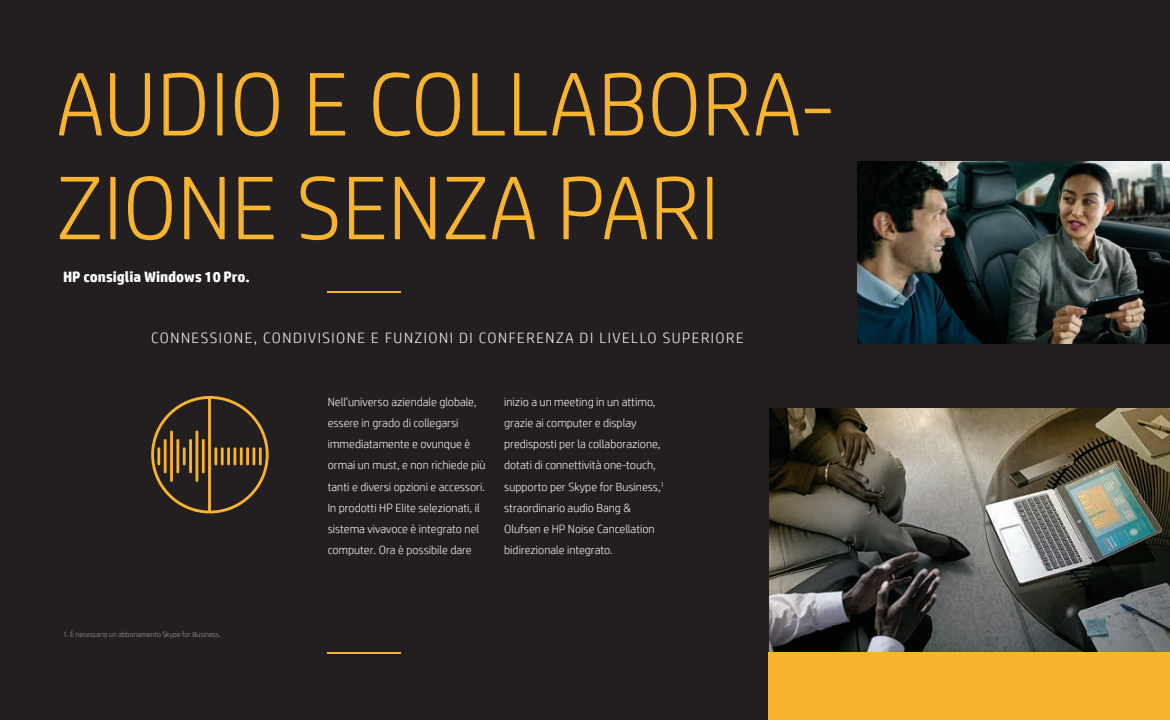
<style>
.page{position:relative;width:1170px;height:720px;background:#231f20}
.page>*{position:absolute;margin:0;border:0;box-sizing:border-box;transform-origin:0 0}
.t1{font:300 90px/103.8px "HP Simplified";color:#f8b42f}
.t2{font:300 15px "HP Simplified";letter-spacing:.1em;color:#fff}
.t3{font:700 15px "HP Simplified";color:#fff}
.t4{font:300 11.88px/21.2px "HP Simplified";color:#fff}
.t5{font:300 7.5px "HP Simplified";color:#9d9fa2}
</style>
<div class="page">
<hr style="left:328px;top:652px;width:73px;height:2px;background:#f8b42f">
<hr style="left:328px;top:292px;width:73px;height:1px;background:#f8b42f">
<svg style="left:151px;top:396px;width:118px;height:117px"></svg>
<hr style="left:259px;top:447px;width:3px;height:18px;background:#f8b42f">
<hr style="left:189px;top:439px;width:3px;height:34px;background:#f8b42f">
<hr style="left:196px;top:431px;width:2px;height:51px;background:#f8b42f">
<hr style="left:202px;top:439px;width:3px;height:34px;background:#f8b42f">
<img style="left:769px;top:409px;width:401px;height:243px">
<img style="left:857px;top:161px;width:313px;height:183px">
<div style="left:769px;top:652px;width:401px;height:68px;background:#f8b42f"></div>
<p class="t1" style="left:56px;top:50px;width:780px">AUDIO E COLLABORA-<br>ZIONE SENZA PARI</p>
<p class="t3" style="left:63px;top:267px;width:188px">HP consiglia Windows 10 Pro.</p>
<p class="t2" style="left:151px;top:328px;width:594px">CONNESSIONE, CONDIVISIONE E FUNZIONI DI CONFERENZA DI LIVELLO SUPERIORE</p>
<p class="t5" style="left:63px;top:629px;width:159px">1. È necessario un abbonamento Skype for Business.</p>
<p class="t4" style="left:328px;top:391px;width:159px">Nell’universo aziendale globale, essere in grado di collegarsi immediatamente e ovunque è ormai un must, e non richiede più tanti e diversi opzioni e accessori.<br>In prodotti HP Elite selezionati, il sistema vivavoce è integrato nel computer. Ora è possibile dare</p>
<p class="t4" style="left:504px;top:391px;width:162px">inizio a un meeting in un attimo, grazie ai computer e display predisposti per la collaborazione, dotati di connettività one-touch, supporto per Skype for Business,<sup>1 </sup>straordinario audio Bang &amp;<br>Olufsen e HP Noise Cancellation bidirezionale integrato.</p>
</div>
